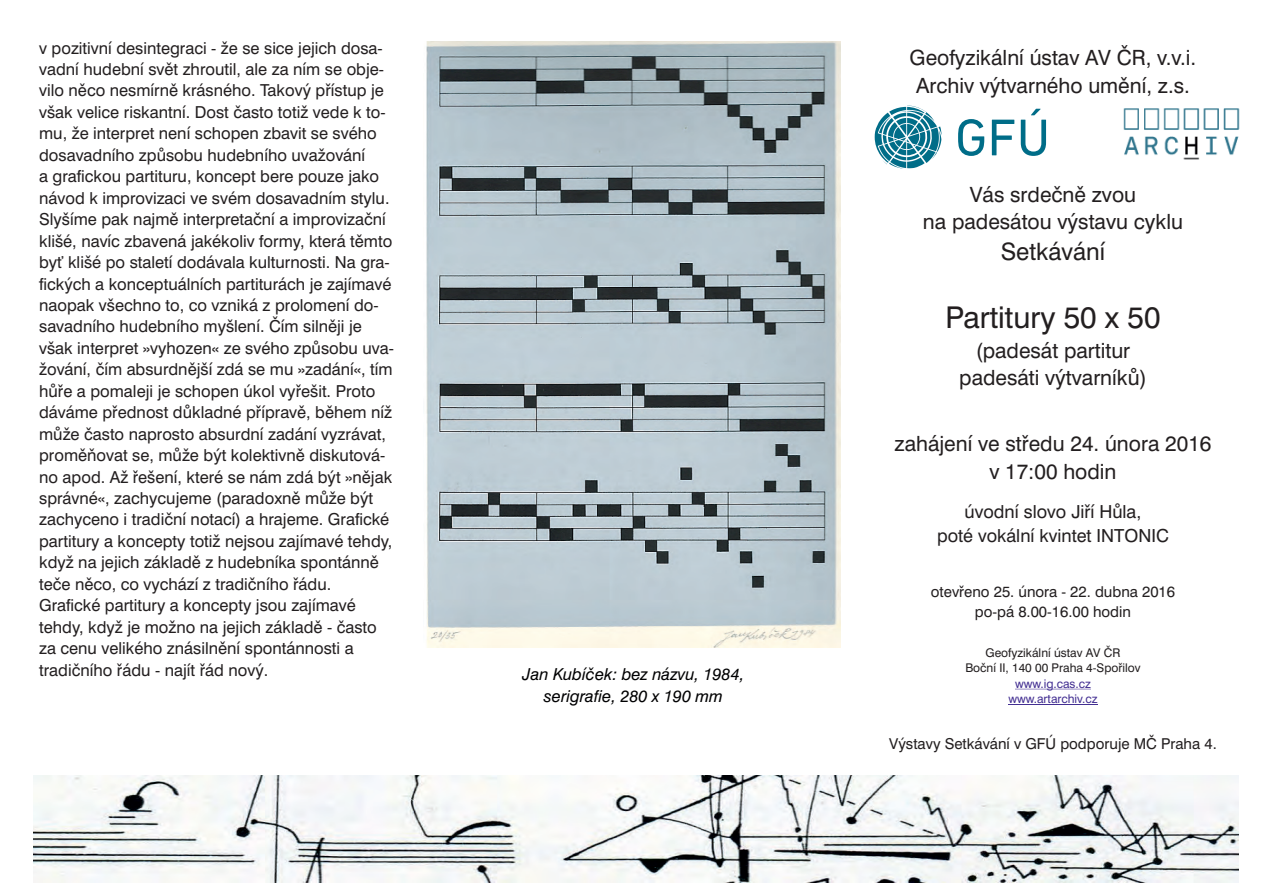
<style>
.page{position:relative;width:1263px;height:893px;background:#fff}
.page>*{position:absolute;margin:0;border:0;box-sizing:border-box;transform-origin:0 0}
.t1{font:30px "Swiss 721 BT";color:#231f20}
.t2{font:24px "Swiss 721 BT";color:#231f20}
.t3{font:21px/27.3px "Swiss 721 BT";color:#231f20;text-align:center}
.t4{font:18px/23.4px "Swiss 721 BT";color:#231f20;text-align:center}
.t5{font:16.5px/21.5px "Swiss 721 BT";color:#231f20}
.t6{font:italic 16.5px/21.8px "Swiss 721 BT";color:#000002;text-align:center}
.t7{font:15px/19.5px "Swiss 721 BT";color:#231f20;text-align:center}
.t8{font:12px/15.6px "Swiss 721 BT";color:#231f20;text-align:center}
.t9{font:12px/15.6px "Swiss 721 BT";color:#432f92;text-align:center}
</style>
<div class="page">
<hr style="left:1024px;top:689px;width:67px;height:1px;background:#432f92">
<hr style="left:1008px;top:704px;width:89px;height:1px;background:#432f92">
<svg style="left:958px;top:119px;width:26px;height:37px"></svg>
<svg style="left:992px;top:120px;width:22px;height:35px"></svg>
<svg style="left:1021px;top:109px;width:25px;height:47px"></svg>
<svg style="left:875px;top:105px;width:66px;height:64px"></svg>
<img style="left:1123px;top:108px;width:117px;height:52px">
<img style="left:33px;top:776px;width:1205px;height:106px">
<img style="left:426px;top:42px;width:415px;height:606px">
<p class="t5" style="left:39px;top:39px;width:356px">v pozitivní desintegraci - že se sice jejich dosa&shy;vadní hudební svět zhroutil, ale za ním se obje&shy;vilo něco nesmírně krásného. Takový přístup je však velice riskantní. Dost často totiž vede k to&shy;mu, že interpret není schopen zbavit se svého dosavadního způsobu hudebního uvažování<br>a grafickou partituru, koncept bere pouze jako návod k improvizaci ve svém dosavadním stylu.<br>Slyšíme pak najmě interpretační a improvizační klišé, navíc zbavená jakékoliv formy, která těmto byť klišé po staletí dodávala kulturnosti. Na gra&shy;fických a konceptuálních partiturách je zajímavé naopak všechno to, co vzniká z prolomení do&shy;savadního hudebního myšlení. Čím silněji je však interpret »vyhozen« ze svého způsobu uva&shy;žování, čím absurdnější zdá se mu »zadání«, tím hůře a pomaleji je schopen úkol vyřešit. Proto dáváme přednost důkladné přípravě, během níž může často naprosto absurdní zadání vyzrávat, proměňovat se, může být kolektivně diskutová&shy;no apod. Až řešení, které se nám zdá být »nějak správné«, zachycujeme (paradoxně může být zachyceno i tradiční notací) a hrajeme. Grafické partitury a koncepty totiž nejsou zajímavé tehdy, když na jejich základě z hudebníka spontánně teče něco, co vychází z tradičního řádu.<br>Grafické partitury a koncepty jsou zajímavé tehdy, když je možno na jejich základě - často za cenu velikého znásilnění spontánnosti a tradičního řádu - najít řád nový.</p>
<p class="t3" style="left:910px;top:46px;width:288px">Geofyzikální ústav AV ČR, v.v.i.<br>Archiv výtvarného umění, z.s.</p>
<p class="t3" style="left:923px;top:183px;width:262px">Vás srdečně zvou<br>na padesátou výstavu cyklu</p>
<h2 class="t2" style="left:1001px;top:241px;width:106px">Setkávání</h2>
<h1 class="t1" style="left:945px;top:305px;width:217px">Partitury 50 x 50</h1>
<p class="t3" style="left:959px;top:339px;width:189px">(padesát partitur padesáti výtvarníků)</p>
<p class="t3" style="left:895px;top:432px;width:318px">zahájení ve středu 24. února 2016 v 17:00 hodin</p>
<p class="t4" style="left:937px;top:502px;width:233px">úvodní slovo Jiří Hůla,<br>poté vokální kvintet INTONIC</p>
<p class="t7" style="left:931px;top:584px;width:246px">otevřeno 25. února - 22. dubna 2016 po-pá 8.00-16.00 hodin</p>
<p class="t8" style="left:965px;top:646px;width:177px">Geofyzikální ústav AV ČR<br>Boční II, 140 00 Praha 4-Spořilov</p>
<p class="t6" style="left:522px;top:665px;width:223px">Jan Kubíček: bez názvu, 1984, serigrafie, 280 x 190 mm</p>
<p class="t9" style="left:1008px;top:677px;width:91px">www.ig.cas.cz www.artarchiv.cz</p>
<p class="t7" style="left:889px;top:736px;width:329px">Výstavy Setkávání v GFÚ podporuje MČ Praha 4.</p>
</div>
